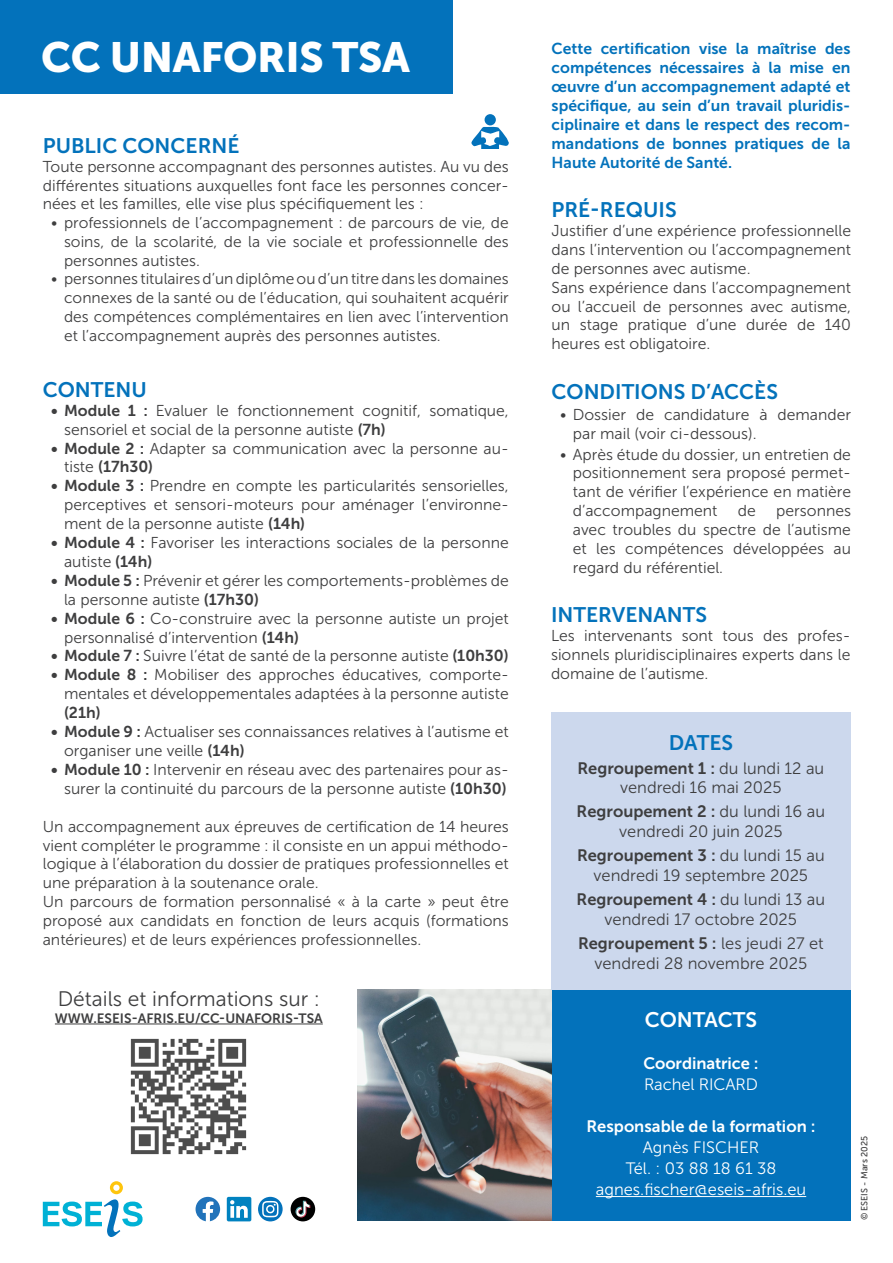
<style>
.page{position:relative;width:893px;height:1263px;background:#fff}
.page>*{position:absolute;margin:0;border:0;box-sizing:border-box;transform-origin:0 0}
.t1{font:42px "Museo Sans 900";color:#fff}
.t2{font:21px "Museo Sans 700";color:#0372bb}
.t3{font:21px "Museo Sans 300";color:#3e3e3f}
.t4{font:21px "Museo Sans 700";color:#fff}
.t5{font:16.5px "Museo Sans 700";color:#3e3e3f}
.t6{font:16.5px "Museo Sans 300";color:#3e3e3f}
.t7{font:16.5px/21px "Museo Sans 300";color:#fff;text-align:center}
.t8{font:16.5px "Museo Sans 700";color:#fff}
.t9{font:15.75px/18.9px "Museo Sans 300";color:#3e3e3f}
.t10{font:15.75px/18.9px "Museo Sans 700";color:#0372bb;text-align:justify}
.t11{font:15.75px "Museo Sans 700";color:#3e3e3f}
.t12{font:15.6px/18.8px "Museo Sans 300";color:#3e3e3f;text-align:justify}
.t13{font:13.5px "Museo Sans 700";color:#3e3e3f}
.t14{font:9px "Museo Sans 500";color:#3e3e3f}
.s1{font-family:"Museo Sans 700"}
.s2{font-family:"Museo Sans 300"}
</style>
<div class="page">
<img style="left:357px;top:990px;width:195px;height:230px">
<div style="left:551px;top:712px;width:299px;height:278px;background:#ccd8ed"></div>
<div style="left:0;top:0;width:452px;height:94px;background:#0372bb"></div>
<div style="left:552px;top:990px;width:298px;height:230px;background:#0372bb"></div>
<hr style="left:596px;top:1196px;width:210px;height:1px;background:#fff">
<img style="left:115px;top:1023px;width:148px;height:132px">
<hr style="left:55px;top:1024px;width:268px;height:1px;background:#3e3e3f">
<svg style="left:196px;top:1197px;width:24px;height:24px"></svg>
<svg style="left:227px;top:1197px;width:24px;height:24px"></svg>
<svg style="left:258px;top:1197px;width:25px;height:24px"></svg>
<svg style="left:262px;top:1201px;width:17px;height:16px"></svg>
<div style="left:291px;top:1197px;width:24px;height:24px;background:#000;border-radius:50%"></div>
<svg style="left:295px;top:1201px;width:15px;height:16px"></svg>
<svg style="left:43px;top:1181px;width:100px;height:56px"></svg>
<svg style="left:471px;top:126px;width:38px;height:23px"></svg>
<div style="left:485px;top:114px;width:11px;height:11px;background:#0372bb;border-radius:50%"></div>
<h1 class="t1" style="left:41px;top:34px;width:100px">CC UNA</h1>
<h1 class="t1" style="left:200px;top:34px;width:49px">FORIS</h1>
<h1 class="t1" style="left:333px;top:34px;width:27px">TSA</h1>
<p class="t10" style="left:552px;top:39px;width:300px">Cette certification vise la maîtrise des compétences nécessaires à la mise en œuvre d’un accompagnement adapté et spécifique, au sein d’un travail pluridis&shy;ciplinaire et dans le respect des recom&shy;mandations de bonnes pratiques de la Haute Autorité de Santé.</p>
<h2 class="t2" style="left:43px;top:134px;width:97px">PU BLIC CONC</h2>
<h2 class="t2" style="left:186px;top:134px;width:27px">ERNÉ</h2>
<p class="t9" style="left:43px;top:157px;width:467px;text-align:justify">Toute personne accompagnant des personnes autistes. Au vu des différentes situations auxquelles font face les personnes concer&shy;nées et les familles, elle vise plus spécifiquement les :</p>
<p class="t12" style="left:64px;top:214px;width:446px;text-indent:-13px">• professionnels de l’accompagnement : de parcours de vie, de soins, de la scolarité, de la vie sociale et professionnelle des personnes autistes.</p>
<p class="t12" style="left:64px;top:270px;width:446px;text-indent:-13px">• personnes titulaires d’un diplôme ou d’un titre dans les domaines connexes de la santé ou de l’éducation, qui souhaitent acquérir des compétences complémentaires en lien avec l’intervention et l’accompagnement auprès des personnes autistes.</p>
<h2 class="t2" style="left:552px;top:198px;width:116px">pré-requis</h2>
<p class="t9" style="left:552px;top:221px;width:301px">Justifier d’une expérience professionnelle dans l’intervention ou l’accompagnement de personnes avec autisme.<br>Sans expérience dans l’accompagnement ou l’accueil de personnes avec autisme, un stage pratique d’une durée de 140 heures est obligatoire.</p>
<h2 class="t2" style="left:43px;top:378px;width:106px">contenu</h2>
<p class="t9" style="left:64px;top:401px;width:446px;text-indent:-13px"><span class="s1">• Module 1 :</span> Evaluer le fonctionnement cognitif, somatique, sensoriel et social de la personne autiste <span class="s1">(7h)</span></p>
<p class="t9" style="left:51px;top:439px;width:459px"><span class="s1">• Module 2 :</span> Adapter sa communication avec la personne au-</p>
<p class="t11" style="left:64px;top:458px;width:91px"><span class="s2">tiste</span> (17h30)</p>
<p class="t9" style="left:64px;top:477px;width:446px;text-align:justify;text-indent:-13px"><span class="s1">• Module 3 :</span> Prendre en compte les particularités sensorielles, perceptives et sensori-moteurs pour aménager l’environne&shy;ment de la personne autiste <span class="s1">(14h)</span></p>
<p class="t9" style="left:64px;top:533px;width:446px;text-indent:-13px"><span class="s1">• Module 4 :</span> Favoriser les interactions sociales de la personne autiste <span class="s1">(14h)</span></p>
<p class="t9" style="left:64px;top:571px;width:446px;text-indent:-13px"><span class="s1">• Module 5 :</span> Prévenir et gérer les comportements-problèmes de la personne autiste <span class="s1">(17h30)</span></p>
<p class="t9" style="left:64px;top:609px;width:446px;text-indent:-13px"><span class="s1">• Module 6 :</span> Co-construire avec la personne autiste un projet personnalisé d’intervention <span class="s1">(14h)</span></p>
<p class="t9" style="left:51px;top:647px;width:459px"><span class="s1">• Module 7 :</span> Suivre l’état de santé de la personne autiste <span class="s1">(10h30)</span></p>
<p class="t9" style="left:51px;top:666px;width:459px;text-align:right"><span class="s1">• Module 8 :</span> Mobiliser des approches éducatives, comporte&shy;mentales et développementales adaptées à la personne autiste</p>
<p class="t11" style="left:64px;top:704px;width:38px">(21h)</p>
<p class="t9" style="left:64px;top:722px;width:446px;text-indent:-13px"><span class="s1">• Module 9 :</span> Actualiser ses connaissances relatives à l’autisme et organiser une veille <span class="s1">(14h)</span></p>
<p class="t9" style="left:51px;top:760px;width:459px;text-align:right"><span class="s1">• Module 10 :</span> Intervenir en réseau avec des partenaires pour as&shy;surer la continuité du parcours de la personne autiste <span class="s1">(10h30)</span></p>
<p class="t9" style="left:43px;top:817px;width:468px">Un accompagnement aux épreuves de certification de 14 heures vient compléter le programme : il consiste en un appui méthodo&shy;logique à l’élaboration du dossier de pratiques professionnelles et une préparation à la soutenance orale.<br>Un parcours de formation personnalisé « à la carte » peut être proposé aux candidats en fonction de leurs acquis (formations antérieures) et de leurs expériences professionnelles.</p>
<h2 class="t3" style="left:58px;top:988px;width:264px">Détails et informations sur :</h2>
<p class="t13" style="left:55px;top:1010px;width:50px">www.eseis</p>
<p class="t13" style="left:131px;top:1010px;width:193px">-afris.eu/cc-unaforis-tsa</p>
<h2 class="t2" style="left:552px;top:380px;width:226px">Conditions d’accès</h2>
<p class="t9" style="left:573px;top:405px;width:280px;text-indent:-13px">• Dossier de candidature à demander par mail (voir ci-dessous).</p>
<p class="t9" style="left:573px;top:445px;width:280px;text-align:justify;text-indent:-13px">• Après étude du dossier, un entretien de positionnement sera proposé permet&shy;tant de vérifier l’expérience en matière d’accompagnement</p>
<p class="t9" style="left:738px;top:501px;width:19px">de</p>
<p class="t9" style="left:573px;top:501px;width:280px;text-align:justify;text-indent:203px">personnes avec troubles du spectre de l’autisme et les compétences développées au regard du référentiel.</p>
<h2 class="t2" style="left:551px;top:603px;width:102px">INTERVENAN</h2>
<h2 class="t2" style="left:683px;top:603px;width:26px">TS</h2>
<p class="t9" style="left:551px;top:626px;width:301px;text-align:justify">Les intervenants sont tous des profes&shy;sionnels pluridisciplinaires experts dans le domaine de l’autisme.</p>
<h2 class="t2" style="left:669px;top:731px;width:66px">DATES</h2>
<p class="t5" style="left:577px;top:759px;width:248px">Regroupement 1 : <span class="s2">du lundi 12 au</span></p>
<p class="t6" style="left:620px;top:779px;width:163px">vendredi 16 mai 2025</p>
<p class="t5" style="left:577px;top:802px;width:250px">Regroupement 2 : <span class="s2">du lundi 16 au</span></p>
<p class="t6" style="left:619px;top:823px;width:165px">vendredi 20 juin 2025</p>
<p class="t5" style="left:577px;top:846px;width:249px">Regroupement 3 : <span class="s2">du lundi 15 au</span></p>
<p class="t6" style="left:594px;top:866px;width:216px">vendredi 19 septembre 2025</p>
<p class="t5" style="left:577px;top:890px;width:250px">Regroupement 4 : <span class="s2">du lundi 13 au</span></p>
<p class="t6" style="left:605px;top:910px;width:194px">vendredi 17 octobre 2025</p>
<p class="t5" style="left:578px;top:934px;width:247px">Regroupement 5 : <span class="s2">les jeudi 27 et</span></p>
<p class="t6" style="left:594px;top:954px;width:214px">vendredi 28 novembre 2025</p>
<h2 class="t4" style="left:645px;top:1008px;width:101px">Contacts</h2>
<p class="t8" style="left:643px;top:1054px;width:117px">Coordinatrice :</p>
<p class="t7" style="left:644px;top:1074px;width:116px">Rachel RICARD</p>
<p class="t8" style="left:586px;top:1117px;width:230px">Responsable de la formation :</p>
<p class="t7" style="left:596px;top:1137px;width:212px">Agnès FISCHER<br>Tél. : 03 88 18 61 38 agnes.fischer@eseis-afris.eu</p>
<p class="t14" style="left:859px;top:1220px;width:86px;rotate:-90deg">© ESEIS - Mars 2025</p>
</div>
